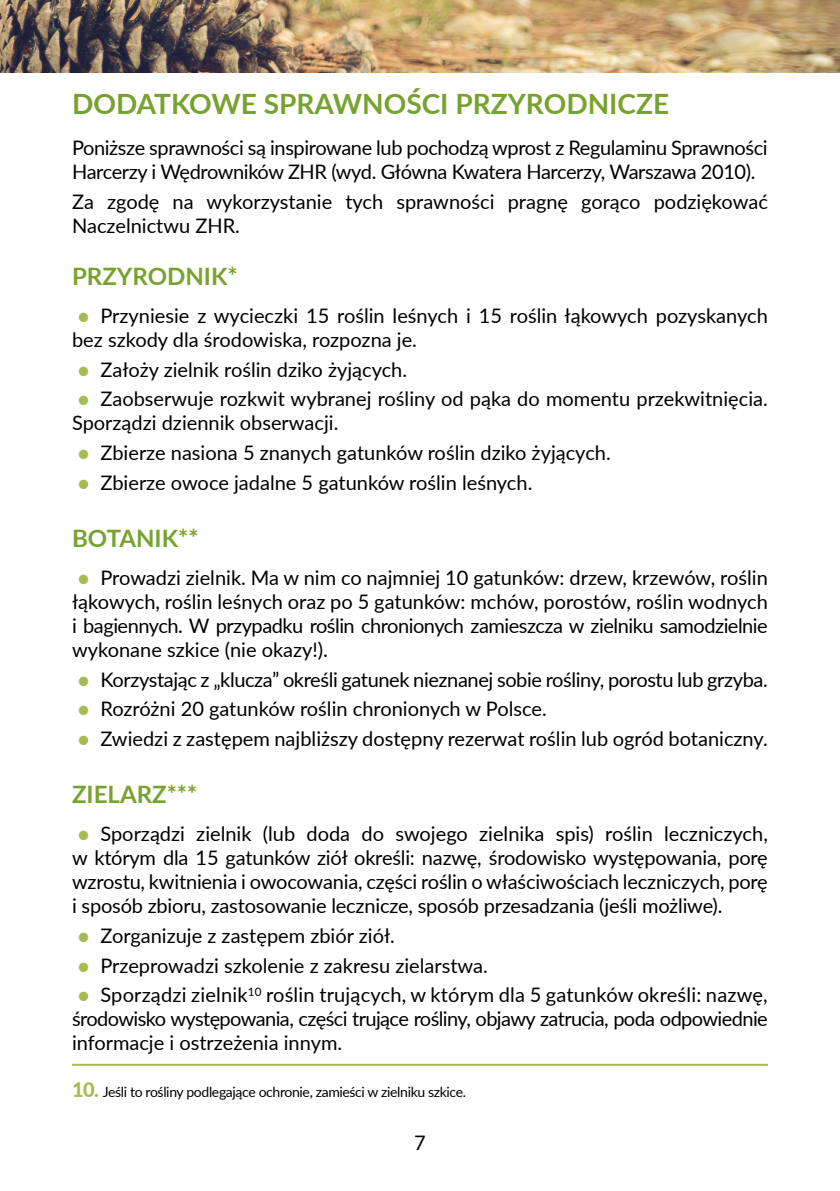
<style>
.page{position:relative;width:840px;height:1191px;background:#fff}
.page>*{position:absolute;margin:0;border:0;box-sizing:border-box;transform-origin:0 0}
.t1{font:700 28px "Lato";color:#78a22f}
.t2{font:700 24px "Lato";color:#78a22f}
.t3{font:20px/24px "Lato";color:#000}
.t4{font:20px/24px "Lato";letter-spacing:-.02em;color:#000}
.t5{font:14px "Lato";letter-spacing:-.025em;color:#000}
.s1{font-weight:800;color:#a5bc50}
.s2{font-weight:800;font-size:20px;color:#a5bc50}
</style>
<div class="page">
<img style="left:0;top:0;width:839px;height:72px">
<hr style="left:72px;top:1063px;width:695px;height:2px;background:#a5bc50">
<h1 class="t1" style="left:72px;top:84px;width:598px">DODATKOWE SPRAWNOŚCI PRZYRODNICZE</h1>
<p class="t4" style="left:72px;top:135px;width:696px">Poniższe sprawności są inspirowane lub pochodzą wprost z Regulaminu Sprawności<br>Harcerzy i Wędrowników ZHR (wyd. Główna Kwatera Harcerzy, Warszawa 2010).</p>
<p class="t3" style="left:72px;top:189px;width:697px">Za zgodę na wykorzystanie tych sprawności pragnę gorąco podziękować<br>Naczelnictwu ZHR.</p>
<p class="t2" style="left:72px;top:258px;width:167px">PRZYRODNIK*</p>
<p class="t3" style="left:72px;top:303px;width:697px"><span class="s1">•</span> Przyniesie z wycieczki 15 roślin leśnych i 15 roślin łąkowych pozyskanych bez szkody dla środowiska, rozpozna je.</p>
<p class="t3" style="left:78px;top:356px;width:331px"><span class="s1">•</span> Założy zielnik roślin dziko żyjących.</p>
<p class="t3" style="left:72px;top:386px;width:697px"><span class="s1">•</span> Zaobserwuje rozkwit wybranej rośliny od pąka do momentu przekwitnięcia.<br>Sporządzi dziennik obserwacji.</p>
<p class="t3" style="left:78px;top:440px;width:534px"><span class="s1">•</span> Zbierze nasiona 5 znanych gatunków roślin dziko żyjących.</p>
<p class="t3" style="left:78px;top:469px;width:456px"><span class="s1">•</span> Zbierze owoce jadalne 5 gatunków roślin leśnych.</p>
<p class="t2" style="left:72px;top:520px;width:128px">BOTANIK**</p>
<p class="t3" style="left:72px;top:565px;width:697px;text-align:justify"><span class="s1">•</span> Prowadzi zielnik. Ma w nim co najmniej 10 gatunków: drzew, krzewów, roślin łąkowych, roślin leśnych oraz po 5 gatunków: mchów, porostów, roślin wodnych i bagiennych. W przypadku roślin chronionych zamieszcza w zielniku samodzielnie wykonane szkice (nie okazy!).</p>
<p class="t4" style="left:78px;top:666px;width:691px"><span class="s1">•</span> Korzystając z „klucza” określi gatunek nieznanej sobie rośliny, porostu lub grzyba.</p>
<p class="t3" style="left:78px;top:696px;width:470px"><span class="s1">•</span> Rozróżni 20 gatunków roślin chronionych w Polsce.</p>
<p class="t3" style="left:78px;top:726px;width:691px"><span class="s1">•</span> Zwiedzi z zastępem najbliższy dostępny rezerwat roślin lub ogród botaniczny.</p>
<p class="t2" style="left:72px;top:776px;width:127px">ZIELARZ***</p>
<p class="t3" style="left:72px;top:821px;width:697px;text-align:justify"><span class="s1">•</span> Sporządzi zielnik (lub doda do swojego zielnika spis) roślin leczniczych, w którym dla 15 gatunków ziół określi: nazwę, środowisko występowania, porę wzrostu, kwitnienia i owocowania, części roślin o właściwościach leczniczych, porę i sposób zbioru, zastosowanie lecznicze, sposób przesadzania (jeśli możliwe).</p>
<p class="t3" style="left:78px;top:923px;width:318px"><span class="s1">•</span> Zorganizuje z zastępem zbiór ziół.</p>
<p class="t3" style="left:78px;top:952px;width:411px"><span class="s1">•</span> Przeprowadzi szkolenie z zakresu zielarstwa.</p>
<p class="t3" style="left:72px;top:982px;width:696px;text-align:justify"><span class="s1">•</span> Sporządzi zielnik<sup>10</sup> roślin trujących, w którym dla 5 gatunków określi: nazwę, środowisko występowania, części trujące rośliny, objawy zatrucia, poda odpowiednie informacje i ostrzeżenia innym.</p>
<p class="t5" style="left:72px;top:1081px;width:395px"><span class="s2">10.</span> Jeśli to rośliny podlegające ochronie, zamieści w zielniku szkice.</p>
<p class="t3" style="left:414px;top:1130px;width:13px">7</p>
</div>
